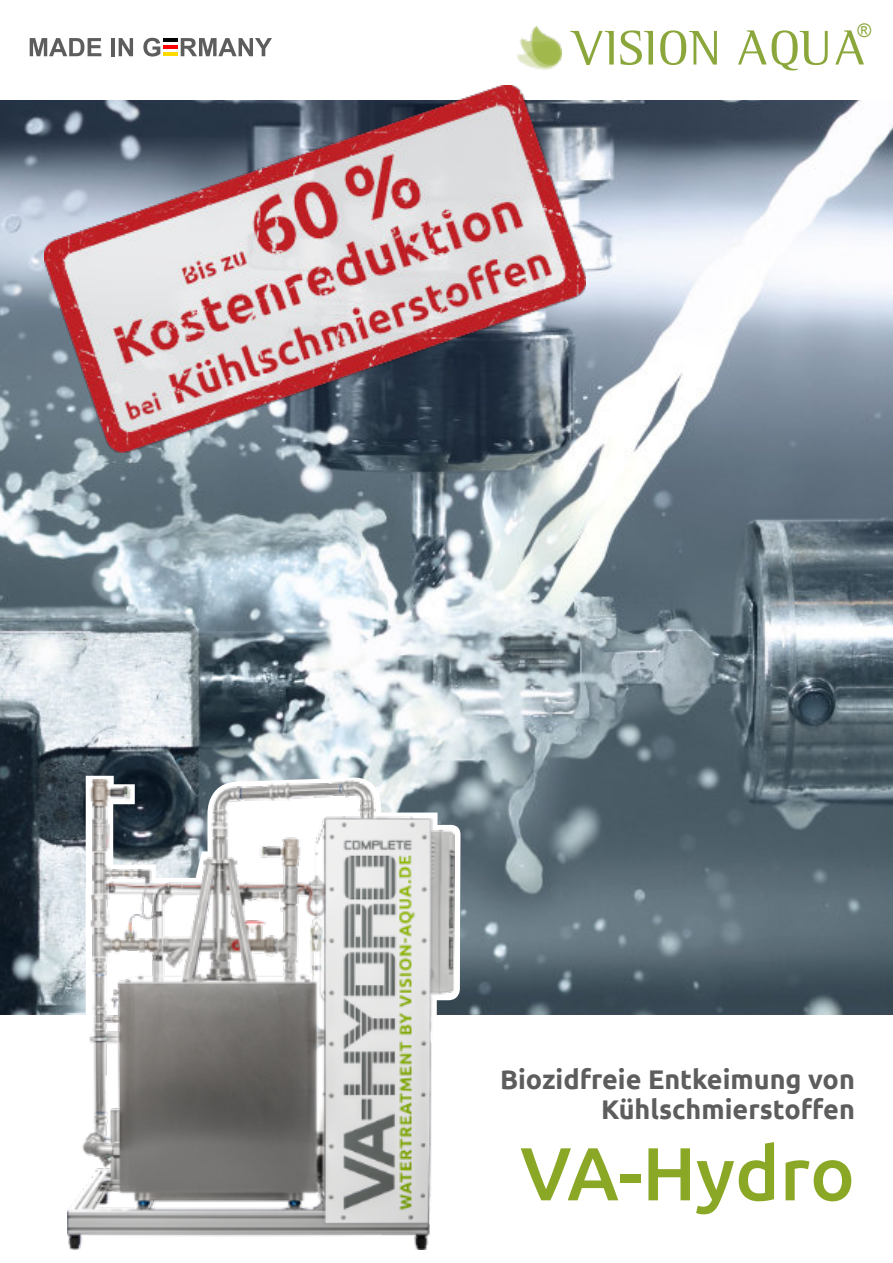
<style>
.page{position:relative;width:893px;height:1263px;background:#fff}
.page>*{position:absolute;margin:0;border:0;box-sizing:border-box;transform-origin:0 0}
.t1{font:500 75px "Ubuntu";color:#8ba726}
.t2{font:50.55px "Leftist Mono Serif";color:#8ba73c}
.t3{font:700 27px/30px "Ubuntu";color:#5d5d5d;text-align:right}
.t4{font:18.75px "Arial";color:#8ca73c}
</style>
<div class="page">
<img style="left:518px;top:26px;width:43px;height:44px">
<hr style="left:163px;top:38px;width:15px;height:4px;background:#000">
<hr style="left:163px;top:52px;width:15px;height:4px;background:#ffda00">
<hr style="left:163px;top:45px;width:15px;height:4px;background:#f00">
<svg style="left:30px;top:38px;width:71px;height:18px"></svg>
<hr style="left:111px;top:38px;width:4px;height:18px;background:#5d5d5d">
<svg style="left:119px;top:38px;width:14px;height:18px"></svg>
<svg style="left:143px;top:38px;width:17px;height:19px"></svg>
<svg style="left:181px;top:38px;width:91px;height:18px"></svg>
<img style="left:0;top:100px;width:893px;height:915px">
<svg style="left:86px;top:773px;width:375px;height:242px"></svg>
<img style="left:67px;top:780px;width:387px;height:469px">
<img style="left:44px;top:85px;width:542px;height:368px">
<p class="t4" style="left:857px;top:23px;width:15px">®</p>
<h2 class="t2" style="left:570px;top:29px;width:299px">VISION AQUA</h2>
<p class="t3" style="left:500px;top:1066px;width:356px">Biozidfreie Entkeimung von<br>Kühlschmierstoffen</p>
<h1 class="t1" style="left:520px;top:1142px;width:336px">VA-Hydro</h1>
</div>
